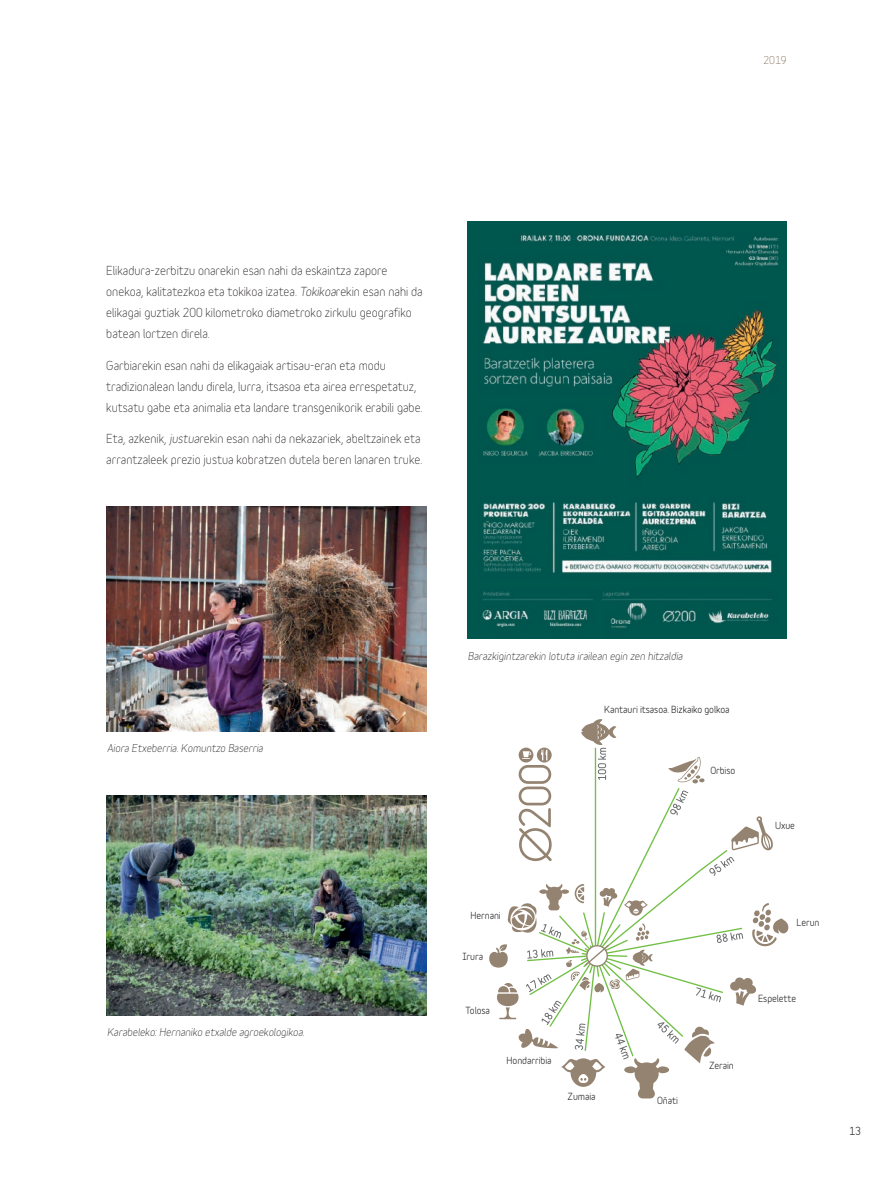
<style>
.page{position:relative;width:893px;height:1178px;background:#fff}
.page>*{position:absolute;margin:0;border:0;box-sizing:border-box;transform-origin:0 0}
.t1{font:12px/21px "Variable";color:#231f20}
.t2{font:italic 10.5px "Variable";color:#231f20}
.t3{font:10.5px "Variable";color:#7c6954}
.t4{font:700 10.5px "Variable";color:#231f20}
.t5{font:700 9.3px "Variable";letter-spacing:-.005em;color:#231f20}
.s1{font-style:italic}
</style>
<div class="page">
<svg style="left:489px;top:719px;width:300px;height:380px"></svg>
<div style="left:469px;top:898px;width:33px;height:15px;background:#fff"></div>
<div style="left:709px;top:761px;width:33px;height:19px;background:#fff"></div>
<div style="left:657px;top:1096px;width:28px;height:14px;background:#fff"></div>
<div style="left:462px;top:1003px;width:33px;height:14px;background:#fff"></div>
<div style="left:503px;top:1053px;width:54px;height:19px;background:#fff"></div>
<div style="left:566px;top:1090px;width:34px;height:19px;background:#fff"></div>
<div style="left:708px;top:1058px;width:28px;height:14px;background:#fff"></div>
<div style="left:756px;top:984px;width:39px;height:23px;background:#fff"></div>
<div style="left:773px;top:818px;width:33px;height:19px;background:#fff"></div>
<img style="left:468px;top:221px;width:319px;height:418px">
<img style="left:106px;top:506px;width:320px;height:226px">
<img style="left:106px;top:795px;width:320px;height:220px">
<p class="t3" style="left:763px;top:52px;width:25px">2019</p>
<p class="t1" style="left:106px;top:259px;width:318px">Elikadura-zerbitzu onarekin esan nahi da eskaintza zapore onekoa, kalitatezkoa eta tokikoa izatea. <span class="s1">Tokikoa</span>rekin esan nahi da elikagai guztiak 200 kilometroko diametroko zirkulu geografiko batean lortzen direla.</p>
<p class="t1" style="left:106px;top:354px;width:318px">Garbiarekin esan nahi da elikagaiak artisau-eran eta modu tradizionalean landu direla, lurra, itsasoa eta airea errespetatuz, kutsatu gabe eta animalia eta landare transgenikorik erabili gabe.</p>
<p class="t1" style="left:106px;top:427px;width:317px">Eta, azkenik, <span class="s1">justua</span>rekin esan nahi da nekazariek, abeltzainek eta arrantzaleek prezio justua kobratzen dutela beren lanaren truke.</p>
<p class="t2" style="left:107px;top:740px;width:158px">Aiora Etxeberria. Komuntzo Baserria</p>
<p class="t2" style="left:107px;top:1024px;width:199px">Karabeleko: Hernaniko etxalde agroekologikoa.</p>
<p class="t2" style="left:468px;top:647px;width:216px">Barazkigintzarekin lotuta irailean egin zen hitzaldia</p>
<p class="t5" style="left:604px;top:702px;width:127px">Kantauri itsasoa. Bizkaiko golkoa</p>
<p class="t5" style="left:710px;top:762px;width:26px">Orbiso</p>
<p class="t5" style="left:775px;top:818px;width:21px">Uxue</p>
<p class="t5" style="left:470px;top:907px;width:32px">Hernani</p>
<p class="t5" style="left:462px;top:948px;width:22px">Irura</p>
<p class="t5" style="left:465px;top:1003px;width:26px">Tolosa</p>
<p class="t5" style="left:507px;top:1052px;width:47px">Hondarribia</p>
<p class="t5" style="left:568px;top:1089px;width:30px">Zumaia</p>
<p class="t5" style="left:657px;top:1093px;width:22px">Oñati</p>
<p class="t5" style="left:796px;top:915px;width:25px">Lerun</p>
<p class="t5" style="left:709px;top:1057px;width:26px">Zerain</p>
<p class="t5" style="left:758px;top:990px;width:40px">Espelette</p>
<p class="t4" style="left:849px;top:1122px;width:14px">13</p>
</div>
